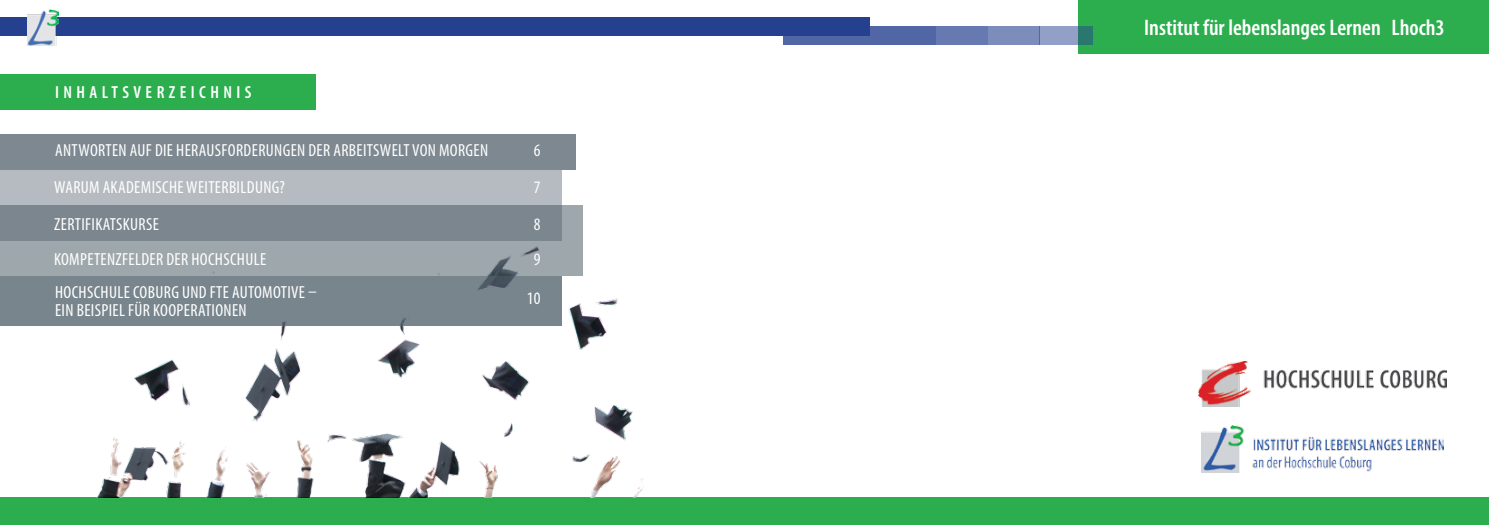
<style>
.page{position:relative;width:1489px;height:525px;background:#fff}
.page>*{position:absolute;margin:0;border:0;box-sizing:border-box;transform-origin:0 0}
.t1{font:600 condensed 22.5px "Myriad Pro";color:#fff}
.t2{font:condensed 17.5px/36.6px "Myriad Pro";letter-spacing:.02em;color:#fff}
.t3{font:600 condensed 17.5px "Myriad Pro";letter-spacing:.255em;color:#fff}
</style>
<div class="page">
<div style="left:0;top:497px;width:744px;height:27px;background:#2dae4e"></div>
<div style="left:744px;top:497px;width:744px;height:27px;background:#2dae4e"></div>
<div style="left:1077px;top:0;width:411px;height:54px;background:#2dae4e"></div>
<div style="left:0;top:18px;width:606px;height:18px;background:#25408f"></div>
<div style="left:783px;top:27px;width:153px;height:18px;background:#5066a5"></div>
<div style="left:936px;top:27px;width:51px;height:18px;background:#6679b0"></div>
<div style="left:987px;top:27px;width:52px;height:18px;background:#7c8cbb"></div>
<svg style="left:1039px;top:27px;width:53px;height:18px"></svg>
<div style="left:606px;top:18px;width:263px;height:18px;background:#25408f"></div>
<img style="left:28px;top:10px;width:30px;height:35px">
<img style="left:97px;top:197px;width:547px;height:300px">
<div style="left:0;top:276px;width:561px;height:50px;background:#78858d"></div>
<div style="left:0;top:170px;width:561px;height:71px;background:#b5bbc0"></div>
<div style="left:0;top:134px;width:575px;height:36px;background:#7d8890"></div>
<svg style="left:0;top:205px;width:582px;height:71px;background:#8c969c"></svg>
<div style="left:0;top:74px;width:315px;height:36px;background:#2dae4e"></div>
<img style="left:1201px;top:425px;width:241px;height:47px">
<img style="left:1198px;top:361px;width:247px;height:45px">
<p class="t3" style="left:55px;top:81px;width:198px">Inhal tsverzei chni s</p>
<p class="t2" style="left:55px;top:132px;width:435px">ANTWORTEN AUF DIE HERAUSFORDERUNGEN DER ARBEITSWELT VON MORGEN</p>
<p class="t2" style="left:54px;top:168px;width:232px">WARUM AKADEMISCH E WEITERBILDUNG?</p>
<p class="t2" style="left:54px;top:206px;width:162px;line-height:35.4px">ZERTIFI KATSKURSE<br>KOMPETENZFELDER DER HOCHSCH</p>
<p class="t2" style="left:245px;top:240px;width:22px">ULE</p>
<p class="t2" style="left:55px;top:274px;width:25px">HOCHSCH</p>
<p class="t2" style="left:55px;top:283px;width:263px;line-height:17.4px;text-indent:54px">ULE COBURG UND FTE AUTOMOTIVE –<br>EIN BEISPIEL FÜR KOOPERATIONEN</p>
<p class="t2" style="left:533px;top:132px;width:8px;text-align:justify">6<br>7<br>8</p>
<p class="t2" style="left:533px;top:240px;width:8px">9</p>
<p class="t2" style="left:527px;top:280px;width:15px">10</p>
<p class="t1" style="left:1144px;top:13px;width:302px">Institut für lebenslanges Lernen Lhoch3</p>
</div>
